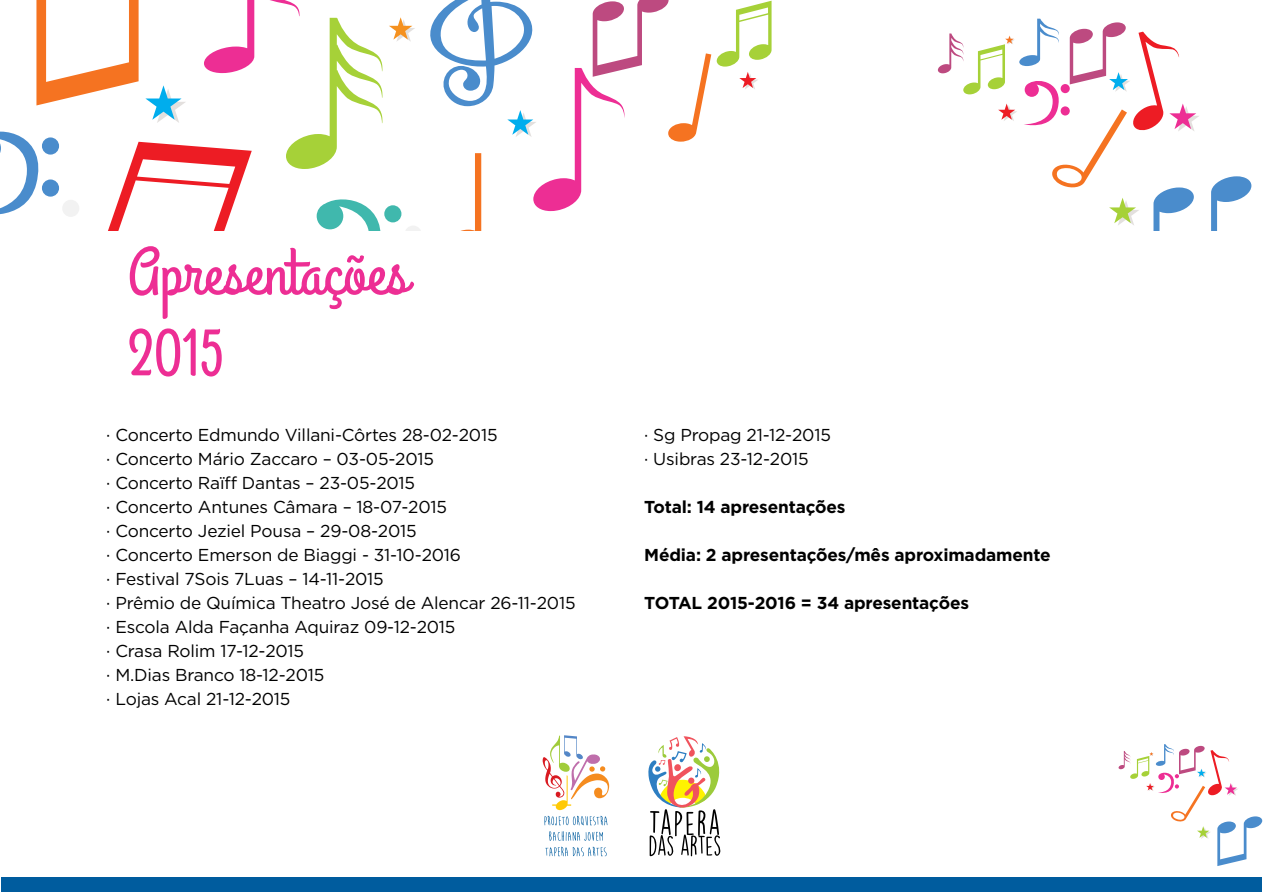
<style>
.page{position:relative;width:1263px;height:893px;background:#fff}
.page>*{position:absolute;margin:0;border:0;box-sizing:border-box;transform-origin:0 0}
.t1{font:66px/81.6px "Grand Hotel";color:#ed2e94}
.t2{font:17.25px/24px "Gotham";letter-spacing:-.01em;color:#000}
.t3{font:700 17.25px "Gotham";letter-spacing:-.01em;color:#000}
</style>
<div class="page">
<svg style="left:717px;top:1px;width:54px;height:88px"></svg>
<svg style="left:938px;top:19px;width:313px;height:212px"></svg>
<svg style="left:1px;top:1px;width:710px;height:230px"></svg>
<svg style="left:1118px;top:744px;width:144px;height:122px"></svg>
<div style="left:2px;top:877px;width:1260px;height:15px;background:#005c9e"></div>
<svg style="left:648px;top:736px;width:73px;height:120px"></svg>
<svg style="left:543px;top:735px;width:66px;height:75px"></svg>
<svg style="left:545px;top:847px;width:62px;height:9px"></svg>
<svg style="left:549px;top:831px;width:54px;height:10px"></svg>
<svg style="left:544px;top:816px;width:63px;height:9px"></svg>
<h1 class="t1" style="left:128px;top:235px;width:282px">Apresentações<br>2015</h1>
<p class="t2" style="left:106px;top:422px;width:471px">· Concerto Edmundo Villani-Côrtes 28-02-2015<br>· Concerto Mário Zaccaro – 03-05-2015<br>· Concerto Raïff Dantas – 23-05-2015<br>· Concerto Antunes Câmara – 18-07-2015<br>· Concerto Jeziel Pousa – 29-08-2015<br>· Concerto Emerson de Biaggi - 31-10-2016<br>· Festival 7Sois 7Luas – 14-11-2015<br>· Prêmio de Química Theatro José de Alencar 26-11-2015 · Escola Alda Façanha Aquiraz 09-12-2015<br>· Crasa Rolim 17-12-2015<br>· M.Dias Branco 18-12-2015<br>· Lojas Acal 21-12-2015</p>
<p class="t2" style="left:644px;top:422px;width:188px">· Sg Propag 21-12-2015 · Usibras 23-12-2015</p>
<p class="t3" style="left:644px;top:495px;width:203px">Total: 14 apresentações</p>
<p class="t3" style="left:644px;top:543px;width:408px">Média: 2 apresentações/mês aproximadamente</p>
<p class="t3" style="left:644px;top:591px;width:326px">TOTAL 2015-2016 = 34 apresentações</p>
</div>
